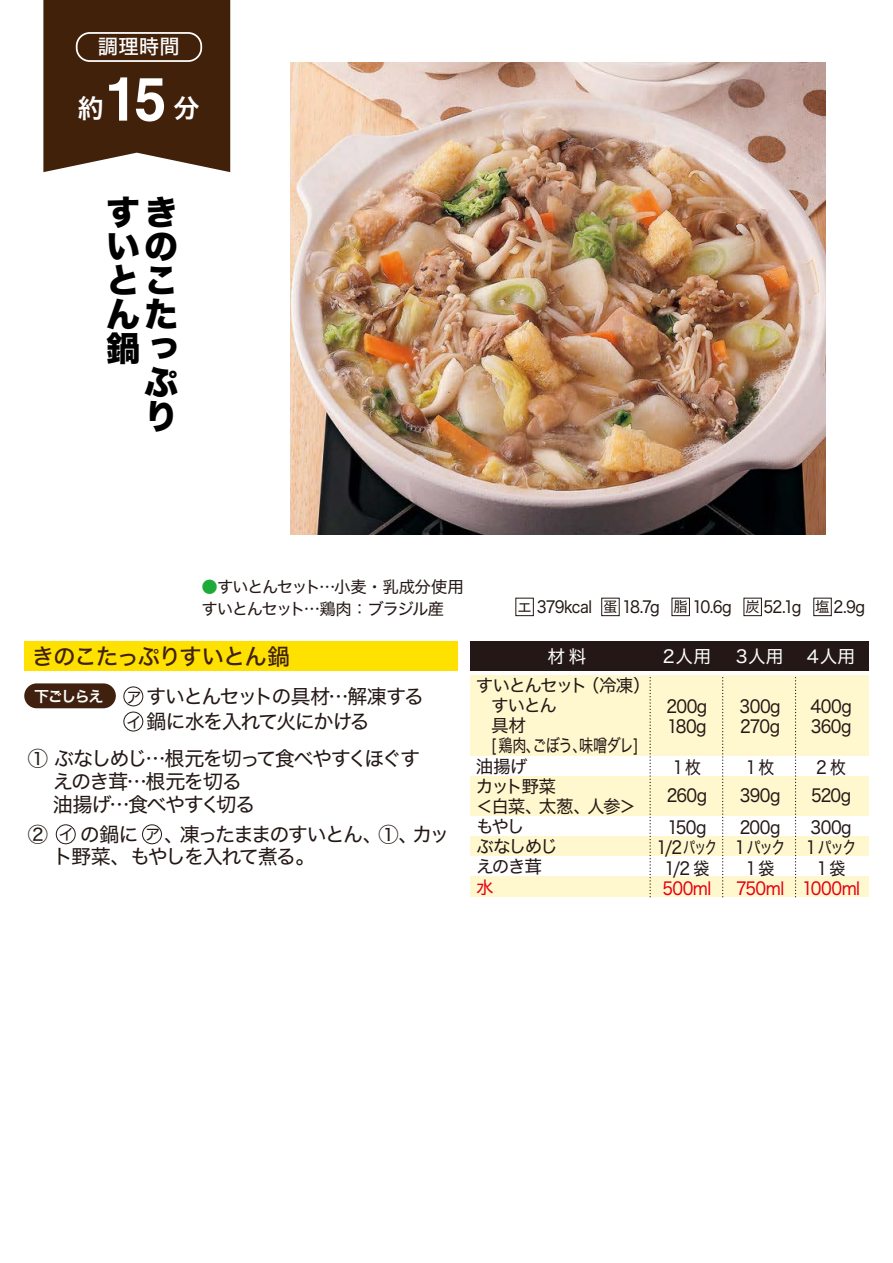
<style>
.page{position:relative;width:893px;height:1263px;background:#fff}
.page>*{position:absolute;margin:0;border:0;box-sizing:border-box;transform-origin:0 0}
.t1{font:700 60.9px "Helvetica";color:#fff;scale:.95 1}
.t2{font:34.05px/34px "Hira Kaku Std N W8";color:#000;text-align:right}
.t3{font:26.1px "Hira Kaku Std N W6";color:#fff}
.t4{font:22.65px "Hira Kaku Std N W5";letter-spacing:-.06em;color:#40210f}
.t5{font:20.25px "Hira Kaku Std N W5";color:#fff}
.t6{font:20.1px/22.6px "Hira Kaku Std N W4";letter-spacing:-.085em;color:#231815}
.t7{font:17.7px/20.1px "Hira Kaku Std N W4";letter-spacing:-.05em;color:#231815;text-align:center;scale:.9 1}
.t8{font:17.7px "Hira Kaku Std N W4";letter-spacing:-.05em;color:#231815}
.t9{font:17.7px/20.1px "Hira Kaku Std N W4";letter-spacing:-.03em;color:#231815;scale:.9 1}
.t10{font:17.7px "Hira Kaku Std N W4";letter-spacing:-.035em;color:#e50012;scale:.9 1}
.t11{font:17.7px/20.1px "Hira Kaku Std N W4";letter-spacing:-.08em;color:#231815;text-align:center;scale:.9 1}
.t12{font:17.7px "Hira Kaku Std N W4";letter-spacing:-.05em;color:#231815;scale:.8 1}
.t13{font:17.7px "Hira Kaku Std N W4";letter-spacing:.01em;color:#fff}
.t14{font:17.7px "Hira Kaku Std N W4";letter-spacing:-.09em;color:#231815}
.t15{font:17.7px "Hira Kaku Std N W4";letter-spacing:-.035em;color:#e50012}
.t16{font:16.35px/21.8px "Hira Kaku Std N W4";letter-spacing:-.07em;color:#231815}
.t17{font:16.35px "Hira Kaku Std N W4";letter-spacing:-.07em;color:#231815;scale:.9 1}
.t18{font:15.15px "Hira Kaku Std N W6";letter-spacing:-.095em;color:#fff}
.t19{font:15.15px "Hira Kaku Std N W4";color:#231815}
.s1{color:#1eaa39}
.s2{font-size:14.4px}
.s3{font-size:15.15px}
</style>
<div class="page">
<div style="left:43px;top:0;width:187px;height:172px;background:#42210b"></div>
<div style="left:76px;top:32px;width:126px;height:30px;border:2px solid #fff;border-radius:13px"></div>
<img style="left:290px;top:62px;width:536px;height:473px">
<div style="left:470px;top:676px;width:398px;height:80px;background:#fff8cf"></div>
<div style="left:470px;top:776px;width:398px;height:40px;background:#fff8cf"></div>
<div style="left:470px;top:836px;width:398px;height:20px;background:#fff8cf"></div>
<div style="left:470px;top:876px;width:398px;height:20px;background:#fff8cf"></div>
<div style="left:24px;top:641px;width:434px;height:29px;background:#ffe100"></div>
<div style="left:470px;top:641px;width:399px;height:29px;background:#231815"></div>
<svg style="left:795px;top:677px;width:1px;height:220px"></svg>
<svg style="left:722px;top:677px;width:1px;height:220px"></svg>
<svg style="left:649px;top:677px;width:2px;height:220px"></svg>
<div style="left:24px;top:683px;width:92px;height:25px;background:#40210f;border-radius:12px"></div>
<div style="left:515px;top:598px;width:19px;height:18px;border:1px solid #231815"></div>
<div style="left:601px;top:598px;width:19px;height:18px;border:1px solid #231815"></div>
<div style="left:671px;top:598px;width:19px;height:18px;border:1px solid #231815"></div>
<div style="left:743px;top:598px;width:19px;height:18px;border:1px solid #231815"></div>
<div style="left:813px;top:598px;width:19px;height:18px;border:1px solid #231815"></div>
<div style="left:123px;top:686px;width:20px;height:20px;border:1px solid #231815;border-radius:50%"></div>
<div style="left:123px;top:712px;width:20px;height:19px;border:1px solid #231815;border-radius:50%"></div>
<div style="left:142px;top:824px;width:20px;height:20px;border:1px solid #231815;border-radius:50%"></div>
<div style="left:56px;top:824px;width:20px;height:20px;border:1px solid #231815;border-radius:50%"></div>
<p class="t5" style="left:98px;top:31px;width:84px">調理時間</p>
<h1 class="t1" style="left:105px;top:62px;width:66px">15</h1>
<p class="t3" style="left:77px;top:88px;width:28px">約</p>
<p class="t3" style="left:173px;top:88px;width:28px">分</p>
<h2 class="t2" style="left:106px;top:196px;width:73px">すきいのとこんた鍋っぷ<br>り</h2>
<p class="t16" style="left:202px;top:576px;width:264px"><span class="s1">●</span>すいとんセット…小麦・乳成分使用すいとんセット…鶏肉：ブラジル産</p>
<p class="t17" style="left:518px;top:594px;width:388px"><span class="s2">エ</span> 379kcal <span class="s2">蛋</span> 18.7g <span class="s2">脂</span> 10.6g <span class="s2">炭</span> 52.1g <span class="s2">塩</span> 2.9g</p>
<p class="t4" style="left:32px;top:639px;width:259px">きのこたっぷりすいとん鍋</p>
<p class="t13" style="left:547px;top:642px;width:40px">材料</p>
<p class="t13" style="left:663px;top:643px;width:50px">2人用</p>
<p class="t13" style="left:736px;top:643px;width:121px">3人用 ４人用</p>
<p class="t18" style="left:34px;top:684px;width:71px">下ごしらえ</p>
<p class="t6" style="left:126px;top:684px;width:299px;line-height:25px"><span class="s3">ア</span>すいとんセットの具材…解凍する<span class="s3">イ</span>鍋に水を入れて火にかける</p>
<p class="t6" style="left:53px;top:747px;width:369px;text-indent:-25px">① ぶなしめじ…根元を切って食べやすくほぐすえのき茸…根元を切る<br>油揚げ…食べやすく切る</p>
<p class="t6" style="left:53px;top:823px;width:398px;text-indent:-25px">② 　 の鍋に　 、凍ったままのすいとん、①、カット野菜、もやしを入れて煮る。</p>
<p class="t19" style="left:59px;top:823px;width:17px">イ</p>
<p class="t19" style="left:145px;top:823px;width:17px">ア</p>
<p class="t14" style="left:476px;top:672px;width:176px">すいとんセット（冷凍）</p>
<p class="t8" style="left:491px;top:692px;width:68px">すいとん</p>
<p class="t8" style="left:491px;top:712px;width:37px">具材</p>
<p class="t12" style="left:491px;top:732px;width:186px">[ 鶏肉、ごぼう、味噌ダレ]</p>
<p class="t8" style="left:476px;top:752px;width:53px">油揚げ</p>
<p class="t8" style="left:476px;top:773px;width:82px">カット野菜</p>
<p class="t8" style="left:476px;top:793px;width:162px">＜白菜、太葱、人参＞</p>
<p class="t8" style="left:476px;top:813px;width:50px">もやし</p>
<p class="t8" style="left:476px;top:833px;width:83px">ぶなしめじ</p>
<p class="t8" style="left:476px;top:853px;width:68px">えのき茸</p>
<p class="t15" style="left:476px;top:873px;width:19px">水</p>
<p class="t9" style="left:666px;top:696px;width:47px">200g<br>180g</p>
<p class="t7" style="left:667px;top:753px;width:46px;line-height:27.8px">1枚<br>260g</p>
<p class="t11" style="left:657px;top:817px;width:69px">150g<br>1/2パック<br>1/2 袋</p>
<p class="t10" style="left:662px;top:875px;width:56px">500ml</p>
<p class="t7" style="left:740px;top:696px;width:47px;text-align:left">300g<br>270g</p>
<p class="t7" style="left:740px;top:753px;width:47px;line-height:27.8px">1枚<br>390g</p>
<p class="t7" style="left:735px;top:817px;width:58px">200g<br>1 パック<br>1袋</p>
<p class="t10" style="left:736px;top:875px;width:55px">750ml</p>
<p class="t9" style="left:810px;top:696px;width:47px">400g<br>360g</p>
<p class="t7" style="left:811px;top:753px;width:46px;line-height:27.8px;text-align:left">2枚<br>520g</p>
<p class="t7" style="left:806px;top:817px;width:58px">300g<br>1 パック<br>1袋</p>
<p class="t10" style="left:802px;top:875px;width:66px">1000ml</p>
</div>
